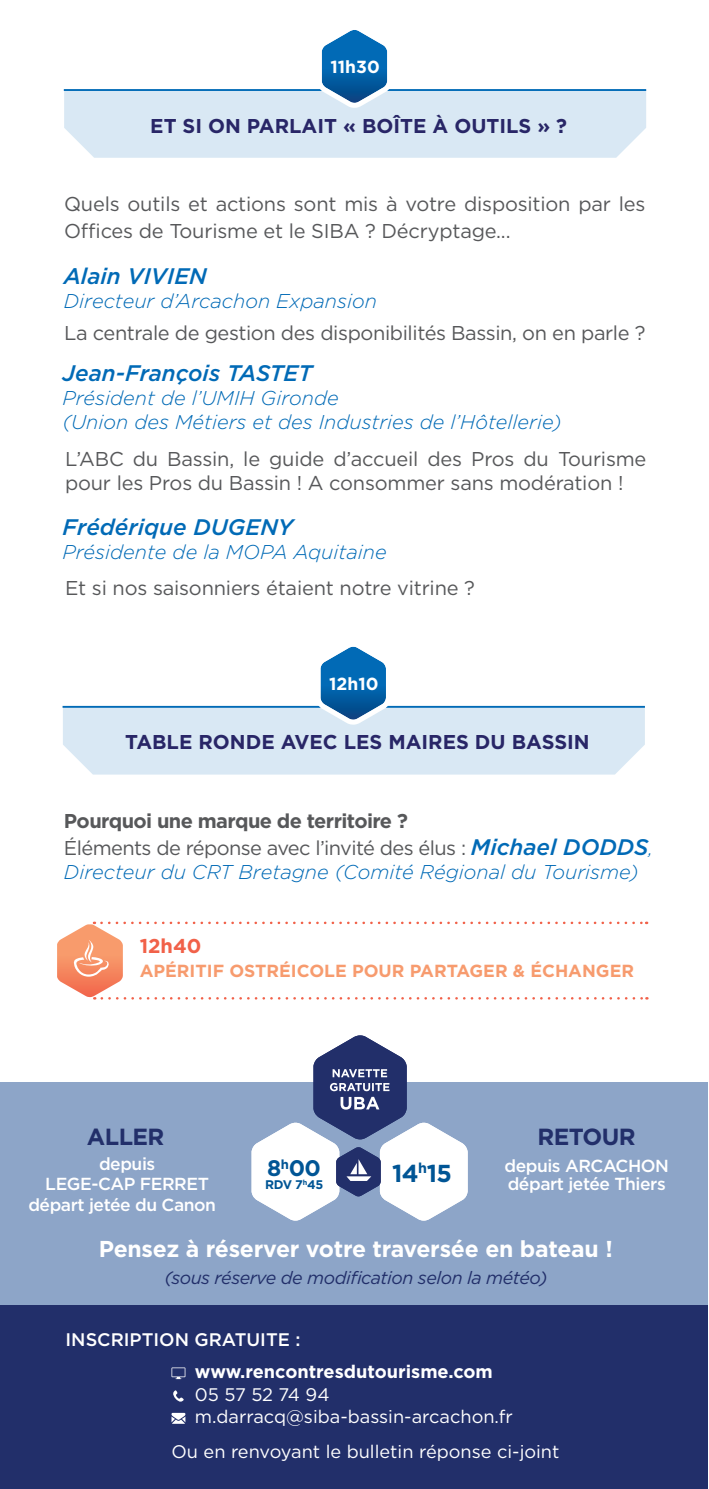
<style>
.page{position:relative;width:709px;height:1489px;background:#fff}
.page>*{position:absolute;margin:0;border:0;box-sizing:border-box;transform-origin:0 0}
.t1{font:700 24.5px "Gotham";color:#005595}
.t2{font:700 23.25px "Gotham";letter-spacing:-.025em;color:#222f6a}
.t3{font:700 23px "Gotham";letter-spacing:-.01em;color:#fff}
.t4{font:italic 500 22.5px "Gotham";color:#016ab6}
.t5{font:700 22.5px "Gotham";color:#005595}
.t6{font:20px/27px "Gotham";letter-spacing:-.01em;color:#57585a}
.t7{font:italic 300 20px/24px "Gotham";color:#016ab6}
.t8{font:20px/27px "Gotham";letter-spacing:-.03em;color:#57585a}
.t9{font:700 20px "Gotham";color:#292667}
.t10{font:700 20px "Gotham";color:#f16149}
.t11{font:18.25px/22.5px "Gotham";color:#fff}
.t12{font:700 18.25px "Gotham";color:#fff}
.t13{font:500 18.25px "Gotham";color:#fff}
.t14{font:italic 17.75px "Gotham";letter-spacing:-.025em;color:#222f6a}
.t15{font:500 17.5px/20.8px "Gotham";letter-spacing:-.025em;color:#fff;text-align:center}
.t16{font:700 17.5px "Gotham";color:#f79b6e}
.t17{font:700 17.5px "Gotham";color:#fff}
.t18{font:700 12.5px "Gotham";color:#005595}
.s1{font-weight:700}
.s2{font-weight:500;font-style:italic;font-size:22.5px;color:#016ab6}
.s3{font-weight:300;font-style:italic;color:#016ab6}
</style>
<div class="page">
<div style="left:0;top:1304px;width:708px;height:184px;background:#222f6a"></div>
<div style="left:0;top:1082px;width:708px;height:222px;background:#8da5c8"></div>
<svg style="left:171px;top:1412px;width:14px;height:11px"></svg>
<svg style="left:173px;top:1390px;width:11px;height:11px"></svg>
<svg style="left:171px;top:1367px;width:14px;height:11px"></svg>
<svg style="left:64px;top:30px;width:583px;height:128px"></svg>
<svg style="left:63px;top:646px;width:582px;height:128px"></svg>
<svg style="left:57px;top:921px;width:590px;height:78px"></svg>
<svg style="left:251px;top:1035px;width:216px;height:185px"></svg>
<p class="t17" style="left:330px;top:55px;width:51px">11h30</p>
<p class="t9" style="left:150px;top:112px;width:418px">ET SI ON PARLAIT « BOÎTE À OUTILS » ?</p>
<p class="t6" style="left:64px;top:190px;width:583px">Quels outils et actions sont mis à votre disposition par les<br>Offices de Tourisme et le SIBA ? Décryptage...</p>
<p class="t4" style="left:64px;top:262px;width:145px">Alain VIVIEN</p>
<p class="t7" style="left:64px;top:289px;width:314px">Directeur d’Arcachon Expansion</p>
<p class="t6" style="left:64px;top:319px;width:583px">La centrale de gestion des disponibilités Bassin, on en parle ?</p>
<p class="t4" style="left:63px;top:358px;width:251px">Jean-François TASTET</p>
<p class="t7" style="left:63px;top:385px;width:500px">Président de l’UMIH Gironde<br>(Union des Métiers et des Industries de l’Hôtellerie)</p>
<p class="t6" style="left:65px;top:446px;width:583px;line-height:24px">L’ABC du Bassin, le guide d’accueil des Pros du Tourisme pour les Pros du Bassin ! A consommer sans modération !</p>
<p class="t4" style="left:63px;top:512px;width:232px">Frédérique DUGENY</p>
<p class="t7" style="left:63px;top:539px;width:326px">Présidente de la MOPA Aquitaine</p>
<p class="t6" style="left:65px;top:574px;width:411px">Et si nos saisonniers étaient notre vitrine ?</p>
<p class="t17" style="left:329px;top:671px;width:51px">12h10</p>
<p class="t9" style="left:125px;top:729px;width:466px">TABLE RONDE AVEC LES MAIRES DU BASSIN</p>
<p class="t8" style="left:64px;top:806px;width:590px"><span class="s1">Pourquoi une marque de territoire ?<br></span>Éléments de réponse avec l’invité des élus : <span class="s2">Michael DODDS</span><span class="s3">,</span></p>
<p class="t7" style="left:64px;top:859px;width:576px">Directeur du CRT Bretagne (Comité Régional du Tourisme)</p>
<p class="t10" style="left:140px;top:933px;width:63px">12h40</p>
<p class="t16" style="left:140px;top:958px;width:496px">APÉRITIF OSTRÉICOLE POUR PARTAGER &amp; ÉCHANGER</p>
<p class="t2" style="left:87px;top:1120px;width:79px">ALLER</p>
<p class="t15" style="left:28px;top:1152px;width:189px">depuis<br>LEGE-CAP FERRET départ jetée du Canon</p>
<p class="t15" style="left:504px;top:1155px;width:166px;line-height:18.5px;text-align:left">depuis ARCACHON départ jetée Thiers</p>
<p class="t2" style="left:537px;top:1121px;width:100px">RETOUR</p>
<p class="t5" style="left:267px;top:1153px;width:55px">8<sup>h</sup>00</p>
<p class="t18" style="left:265px;top:1176px;width:60px">RDV 7<sup>h</sup>45</p>
<p class="t1" style="left:392px;top:1156px;width:61px">14<sup>h</sup>15</p>
<p class="t3" style="left:99px;top:1233px;width:515px">Pensez à réserver votre traversée en bateau !</p>
<p class="t14" style="left:164px;top:1265px;width:385px">(sous réserve de modification selon la météo)</p>
<p class="t13" style="left:66px;top:1327px;width:236px">INSCRIPTION GRATUITE :</p>
<p class="t12" style="left:195px;top:1359px;width:299px">www.rencontresdutourisme.com</p>
<p class="t11" style="left:195px;top:1382px;width:319px">05 57 52 74 94 m.darracq@siba-bassin-arcachon.fr</p>
<p class="t11" style="left:171px;top:1439px;width:389px">Ou en renvoyant le bulletin réponse ci-joint</p>
</div>
